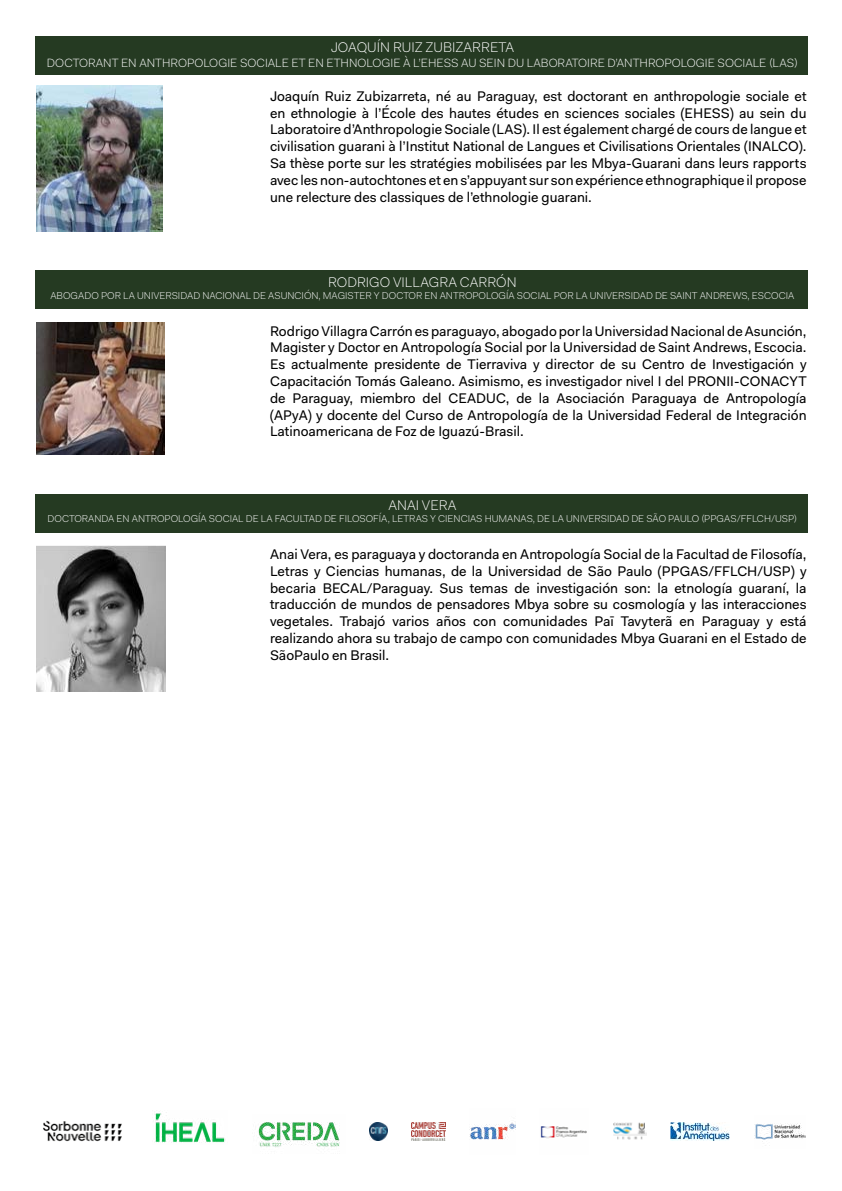
<style>
.page{position:relative;width:842px;height:1191px;background:#fff}
.page>*{position:absolute;margin:0;border:0;box-sizing:border-box;transform-origin:0 0}
.t1{font:14px/16.8px "Fakt Pro";color:#000;text-align:justify}
.t2{font:300 14px "Fakt Pro";color:#fff}
.t3{font:300 12px "Fakt Pro";color:#fff}
.t4{font:300 10px "Fakt Pro";color:#fff}
</style>
<div class="page">
<div style="left:35px;top:36px;width:772px;height:39px;background:#253a22"></div>
<img style="left:36px;top:85px;width:126px;height:146px">
<div style="left:35px;top:271px;width:772px;height:38px;background:#253a22"></div>
<img style="left:36px;top:322px;width:129px;height:132px">
<div style="left:35px;top:494px;width:772px;height:39px;background:#253a22"></div>
<img style="left:36px;top:545px;width:129px;height:146px">
<img style="left:43px;top:1120px;width:79px;height:22px">
<img style="left:258px;top:1122px;width:82px;height:25px">
<img style="left:155px;top:1113px;width:70px;height:30px">
<img style="left:412px;top:1122px;width:33px;height:18px">
<img style="left:370px;top:1122px;width:18px;height:18px">
<img style="left:469px;top:1122px;width:47px;height:18px">
<img style="left:540px;top:1126px;width:47px;height:13px">
<img style="left:613px;top:1122px;width:33px;height:18px">
<img style="left:670px;top:1122px;width:60px;height:18px">
<img style="left:754px;top:1123px;width:51px;height:23px">
<p class="t2" style="left:331px;top:38px;width:185px">JOAQUÍN RUIZ ZUBIZARRETA</p>
<p class="t3" style="left:47px;top:54px;width:752px">DOCTORANT EN ANTHROPOLOGIE SOCIALE ET EN ETHNOLOGIE À L’EHESS AU SEIN DU LABORATOIRE D’ANTHROPOLOGIE SOCIALE (LAS)</p>
<p class="t1" style="left:270px;top:88px;width:538px">Joaquín Ruiz Zubizarreta, né au Paraguay, est doctorant en anthropologie sociale et en ethnologie à l’École des hautes études en sciences sociales (EHESS) au sein du Laboratoire d’Anthropologie Sociale (LAS). Il est également chargé de cours de langue et civilisation guarani à l’Institut National de Langues et Civilisations Orientales (INALCO).<br>Sa thèse porte sur les stratégies mobilisées par les Mbya-Guarani dans leurs rapports avec les non-autochtones et en s’appuyant sur son expérience ethnographique il propose une relecture des classiques de l’ethnologie guarani.</p>
<p class="t2" style="left:328px;top:273px;width:190px">RODRIGO VILLAGRA CARRÓN</p>
<p class="t4" style="left:50px;top:289px;width:745px">ABOGADO POR LA UNIVERSIDAD NACIONAL DE ASUNCIÓN, MAGISTER Y DOCTOR EN ANTROPOLOGÍA SOCIAL POR LA UNIVERSIDAD DE SAINT ANDREWS, ESCOCIA</p>
<p class="t1" style="left:270px;top:322px;width:538px">Rodrigo Villagra Carrón es paraguayo, abogado por la Universidad Nacional de Asunción, Magister y Doctor en Antropología Social por la Universidad de Saint Andrews, Escocia.<br>Es actualmente presidente de Tierraviva y director de su Centro de Investigación y Capacitación Tomás Galeano. Asimismo, es investigador nivel I del PRONII-CONACYT de Paraguay, miembro del CEADUC, de la Asociación Paraguaya de Antropología (APyA) y docente del Curso de Antropología de la Universidad Federal de Integración Latinoamericana de Foz de Iguazú-Brasil.</p>
<p class="t2" style="left:388px;top:496px;width:69px">ANAI VERA</p>
<p class="t4" style="left:48px;top:512px;width:751px">DOCTORANDA EN ANTROPOLOGÍA SOCIAL DE LA FACULTAD DE FILOSOFÍA, LETRAS Y CIENCIAS HUMANAS, DE LA UNIVERSIDAD DE SÃO PAULO (PPGAS/FFLCH/USP)</p>
<p class="t1" style="left:270px;top:546px;width:538px">Anai Vera, es paraguaya y doctoranda en Antropología Social de la Facultad de Filosofía, Letras y Ciencias humanas, de la Universidad de São Paulo (PPGAS/FFLCH/USP) y becaria BECAL/Paraguay. Sus temas de investigación son: la etnología guaraní, la traducción de mundos de pensadores Mbya sobre su cosmología y las interacciones vegetales. Trabajó varios años con comunidades Paī Tavyterã en Paraguay y está realizando ahora su trabajo de campo con comunidades Mbya Guarani en el Estado de SãoPaulo en Brasil.</p>
</div>
